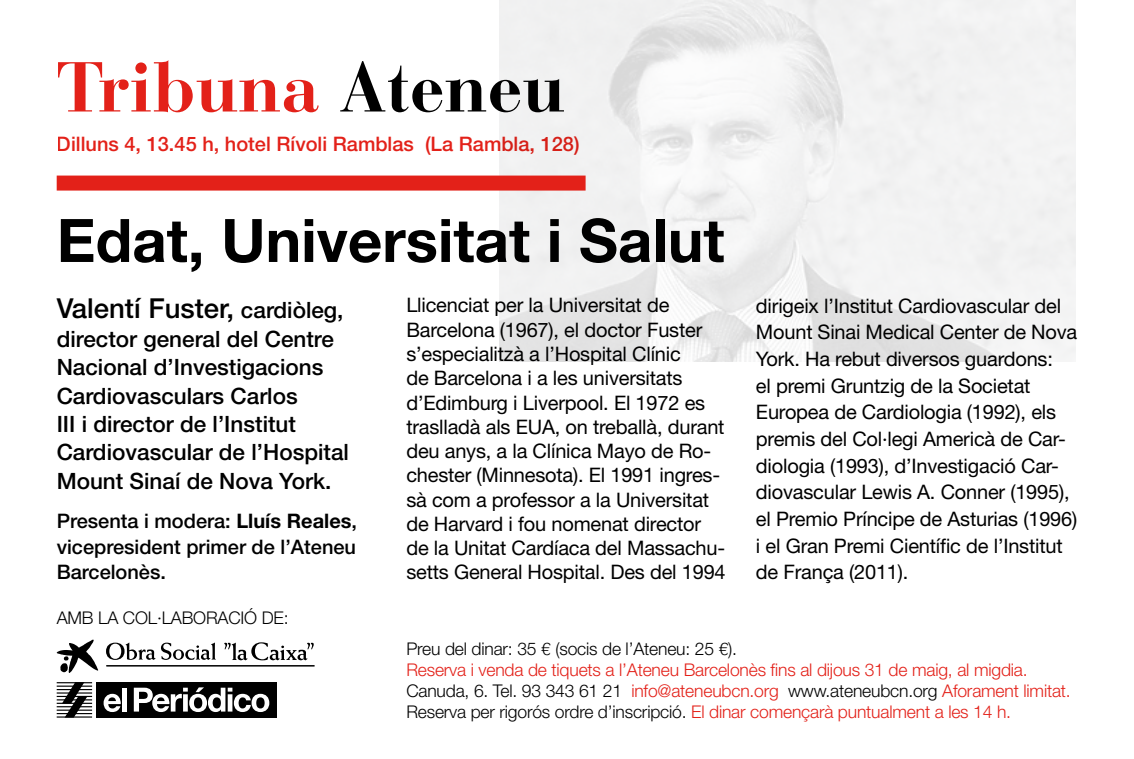
<style>
.page{position:relative;width:1134px;height:759px;background:#fff}
.page>*{position:absolute;margin:0;border:0;box-sizing:border-box;transform-origin:0 0}
.t1{font:700 70px "Bauer Bodoni";color:#e32119}
.t2{font:700 60px "Helvetica Neue";color:#000}
.t3{font:500 27.5px "Helvetica Neue";color:#000}
.t4{font:500 22.5px/28.5px "Helvetica Neue";color:#000}
.t5{font:20px/24.2px "Helvetica Neue";letter-spacing:-.01em;color:#000}
.t6{font:500 20px/25.5px "Helvetica Neue";color:#000;text-align:justify}
.t7{font:500 20px "Helvetica Neue";color:#e32119}
.t8{font:300 17.5px/21px "Helvetica Neue";letter-spacing:-.01em;color:#e32119}
.t9{font:300 17.5px "Helvetica Neue";letter-spacing:-.01em;color:#000}
.s1{color:#000}
.s2{font-size:22.5px}
.s3{font-weight:700}
.s4{font-family:"Helvetica";color:#000}
</style>
<div class="page">
<div style="left:57px;top:175px;width:529px;height:15px;background:#e32119"></div>
<hr style="left:57px;top:681px;width:35px;height:2px;background:#000">
<hr style="left:57px;top:685px;width:35px;height:1px;background:#000">
<hr style="left:57px;top:688px;width:35px;height:2px;background:#000">
<hr style="left:57px;top:692px;width:35px;height:1px;background:#000">
<hr style="left:57px;top:695px;width:35px;height:1px;background:#000">
<hr style="left:57px;top:699px;width:35px;height:1px;background:#000">
<hr style="left:57px;top:702px;width:35px;height:1px;background:#000">
<hr style="left:57px;top:705px;width:35px;height:2px;background:#000">
<hr style="left:57px;top:709px;width:35px;height:1px;background:#000">
<hr style="left:57px;top:712px;width:35px;height:2px;background:#000">
<hr style="left:57px;top:716px;width:35px;height:1px;background:#000">
<div style="left:96px;top:682px;width:181px;height:35px;background:#000"></div>
<svg style="left:104px;top:693px;width:17px;height:18px"></svg>
<div style="left:122px;top:687px;width:5px;height:24px;background:#fff"></div>
<svg style="left:134px;top:687px;width:135px;height:24px"></svg>
<svg style="left:62px;top:682px;width:26px;height:35px"></svg>
<svg style="left:57px;top:639px;width:41px;height:33px"></svg>
<hr style="left:106px;top:665px;width:209px;height:1px;background:#000">
<svg style="left:106px;top:642px;width:110px;height:17px"></svg>
<svg style="left:224px;top:642px;width:90px;height:18px"></svg>
<h1 class="t1" style="left:57px;top:45px;width:510px">Tribuna <span class="s1">Ateneu</span></h1>
<p class="t7" style="left:57px;top:132px;width:524px">Dilluns 4, 13.45 h, hotel Rívoli Ramblas (La Rambla, 128)</p>
<h2 class="t2" style="left:57px;top:203px;width:669px">Edat, Universitat i Salut</h2>
<h3 class="t3" style="left:57px;top:292px;width:288px">Valentí Fuster, <span class="s2">cardiòleg,</span></h3>
<p class="t4" style="left:57px;top:324px;width:294px">director general del Centre<br>Nacional d’Investigacions<br>Cardiovasculars Carlos<br>III i director de l’Institut<br>Cardiovascular de l’Hospital<br>Mount Sinaí de Nova York.</p>
<p class="t6" style="left:57px;top:508px;width:302px">Presenta i modera: <span class="s3">Lluís Reales</span>, vicepresident primer de l’Ateneu Barcelonès.</p>
<p class="t9" style="left:57px;top:607px;width:233px">AMB LA COL·LABORACIÓ DE:</p>
<p class="t5" style="left:406px;top:293px;width:321px">Llicenciat per la Universitat de Barcelona (1967), el doctor Fuster s’especialitzà a l’Hospital Clínic<br>de Barcelona i a les universitats d’Edimburg i Liverpool. El 1972 es traslladà als EUA, on treballà, durant deu anys, a la Clínica Mayo de Ro&shy;chester (Minnesota). El 1991 ingres&shy;sà com a professor a la Universitat de Harvard i fou nomenat director de la Unitat Cardíaca del Massachu&shy;setts General Hospital. Des del 1994</p>
<p class="t5" style="left:756px;top:291px;width:323px;line-height:26.8px">dirigeix l’Institut Cardiovascular del Mount Sinai Medical Center de Nova York. Ha rebut diversos guardons:<br>el premi Gruntzig de la Societat Europea de Cardiologia (1992), els premis del Col·legi Americà de Car&shy;diologia (1993), d’Investigació Car&shy;diovascular Lewis A. Conner (1995), el Premio Príncipe de Asturias (1996) i el Gran Premi Científic de l’Institut de França (2011).</p>
<p class="t8" style="left:406px;top:637px;width:666px"><span class="s1">Preu del dinar: 35</span> <span class="s4">€</span> <span class="s1">(socis de l’Ateneu: 25</span> <span class="s4">€</span><span class="s1">).<br></span>Reserva i venda de tiquets a l’Ateneu Barcelonès fins al dijous 31 de maig, al migdia.<br><span class="s1">Canuda, 6. Tel. 93 343 61 21</span> info@ateneubcn.org <span class="s1">www.ateneubcn.org</span> Aforament limitat.<br><span class="s1">Reserva per rigorós ordre d’inscripció.</span> El dinar començarà puntualment a les 14 h.</p>
</div>
